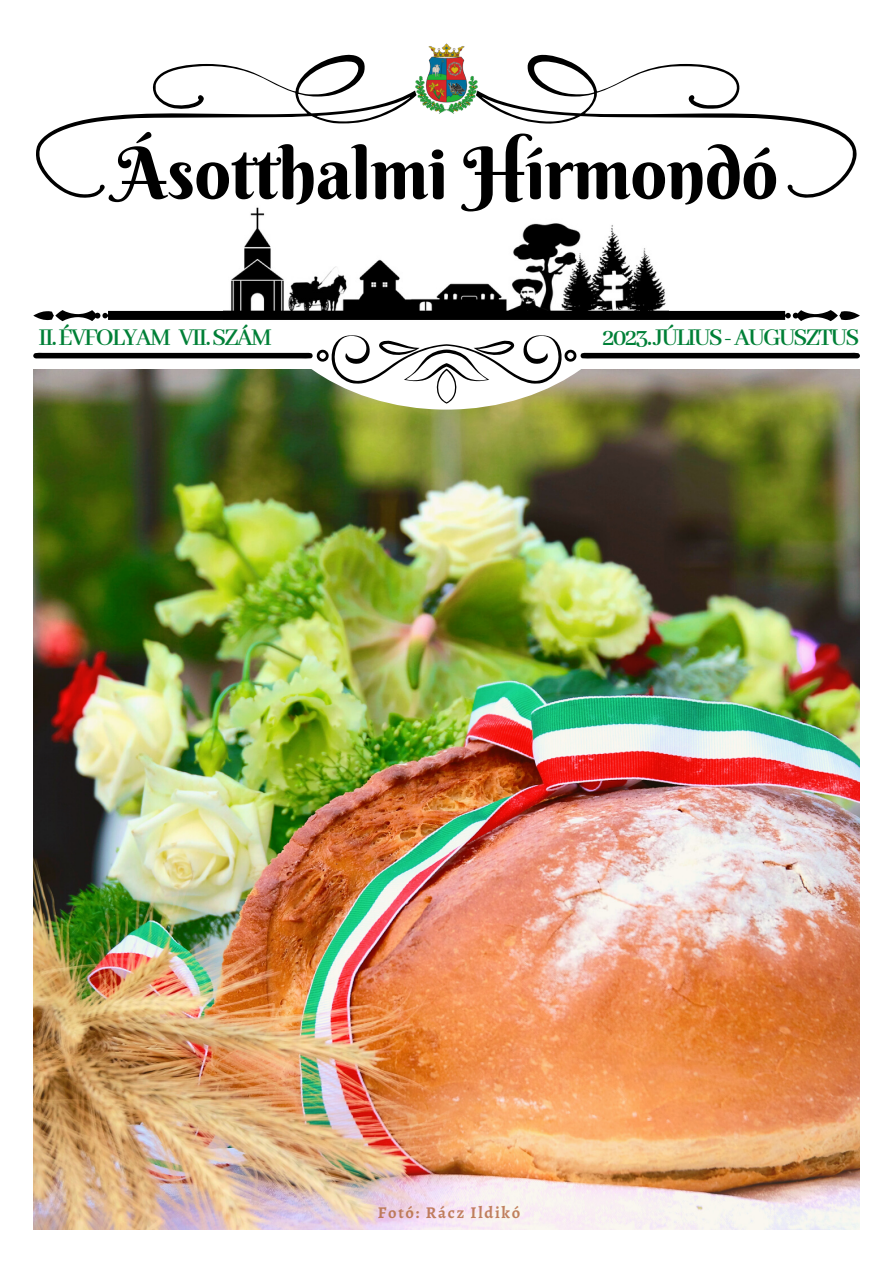
<style>
.page{position:relative;width:893px;height:1264px;background:#fff}
.page>*{position:absolute;margin:0;border:0;box-sizing:border-box;transform-origin:0 0}
.t1{font:72px "Berkshire Swash";letter-spacing:-.005em;color:#000}
.t2{font:600 26.25px "Abhaya Libre";letter-spacing:-.065em;color:#008037}
.t3{font:700 16.5px "Alegreya";letter-spacing:.105em;color:#b66c44}
</style>
<div class="page">
<img style="left:33px;top:403px;width:826px;height:826px">
<div style="left:251px;top:115px;width:391px;height:294px;background:#fff;border-radius:50%"></div>
<svg style="left:33px;top:335px;width:826px;height:68px"></svg>
<img style="left:231px;top:207px;width:435px;height:103px">
<svg style="left:36px;top:54px;width:820px;height:144px"></svg>
<svg style="left:414px;top:113px;width:64px;height:2px"></svg>
<img style="left:411px;top:44px;width:70px;height:69px">
<svg style="left:33px;top:310px;width:826px;height:11px"></svg>
<div style="left:108px;top:311px;width:677px;height:9px;background:#000"></div>
<p class="t1" style="left:114px;top:128px;width:665px">Ásotthalmi Hírmondó</p>
<p class="t2" style="left:38px;top:323px;width:235px">II.ÉVFOLYAM VII.SZÁM</p>
<p class="t2" style="left:602px;top:323px;width:258px">2023.JÚLIUS-AUGUSZTUS</p>
<p class="t3" style="left:377px;top:1201px;width:144px">Fotó: Rácz Ildikó</p>
</div>
